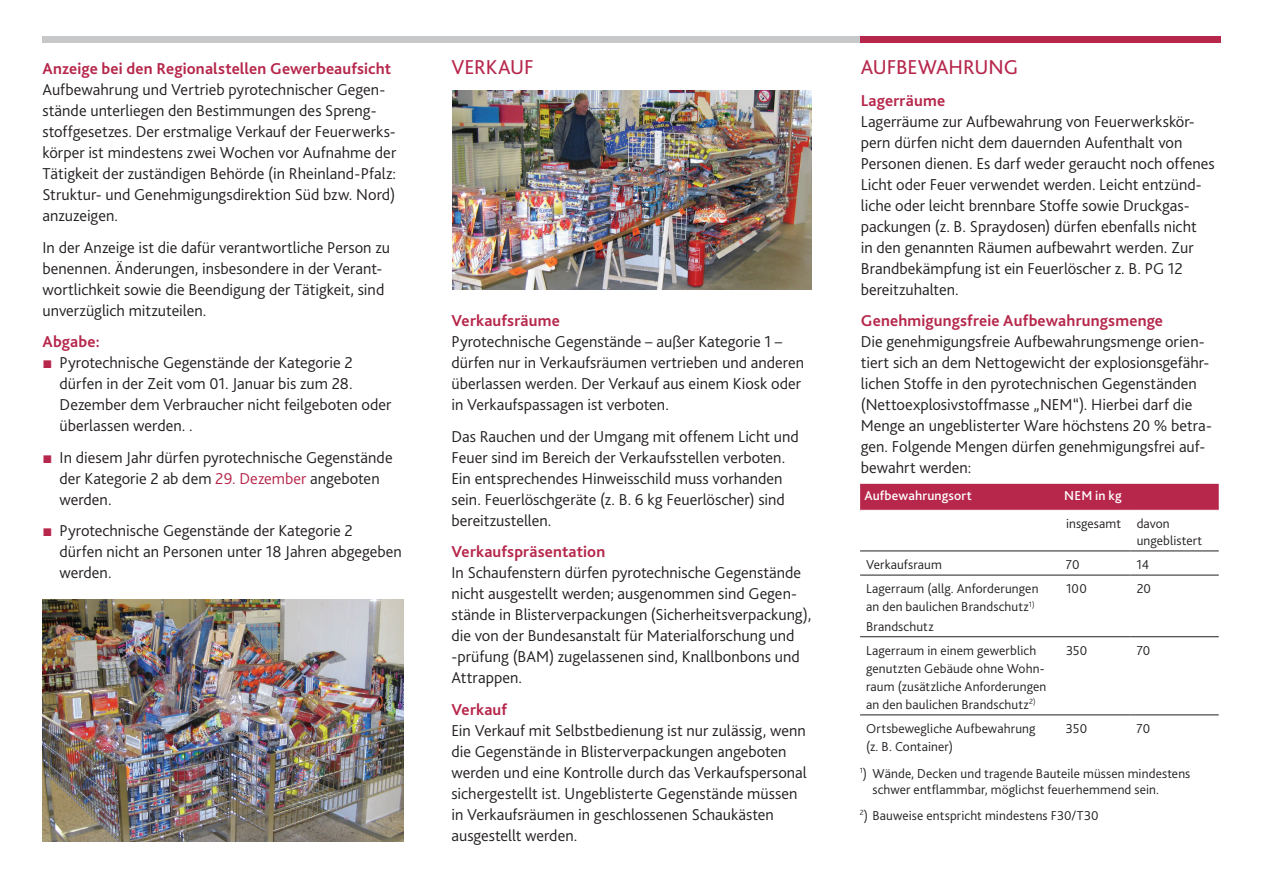
<style>
.page{position:relative;width:1263px;height:893px;background:#fff}
.page>*{position:absolute;margin:0;border:0;box-sizing:border-box;transform-origin:0 0}
.t1{font:21px "Bliss 2";color:#b6274b}
.t2{font:300 16.5px/21px "Bliss 2";color:#231f20}
.t3{font:700 16.5px "Bliss 2";letter-spacing:.01em;color:#b6274b}
.t4{font:300 13.5px/18px "Bliss 2";letter-spacing:.01em;color:#231f20}
.t5{font:500 13.5px "Bliss 2";letter-spacing:.01em;color:#fff}
.s1{font-family:"Arial";font-weight:400;color:#b6274b}
.s2{color:#b6274b}
</style>
<div class="page">
<div style="left:43px;top:36px;width:817px;height:7px;background:#c7c8ca"></div>
<div style="left:860px;top:36px;width:360px;height:7px;background:#b6274b"></div>
<div style="left:860px;top:484px;width:359px;height:26px;background:#b6274b"></div>
<hr style="left:860px;top:551px;width:200px;height:1px;background:#231f20">
<hr style="left:1060px;top:551px;width:71px;height:1px;background:#231f20">
<hr style="left:1131px;top:551px;width:88px;height:1px;background:#231f20">
<hr style="left:860px;top:575px;width:200px;height:1px;background:#231f20">
<hr style="left:1060px;top:575px;width:71px;height:1px;background:#231f20">
<hr style="left:1131px;top:575px;width:88px;height:1px;background:#231f20">
<hr style="left:860px;top:636px;width:200px;height:1px;background:#231f20">
<hr style="left:1060px;top:636px;width:71px;height:1px;background:#231f20">
<hr style="left:1131px;top:636px;width:88px;height:1px;background:#231f20">
<hr style="left:860px;top:714px;width:200px;height:1px;background:#231f20">
<hr style="left:1060px;top:714px;width:71px;height:1px;background:#231f20">
<hr style="left:1131px;top:714px;width:88px;height:1px;background:#231f20">
<img style="left:453px;top:90px;width:358px;height:200px">
<img style="left:43px;top:599px;width:360px;height:243px">
<p class="t3" style="left:43px;top:59px;width:350px">Anzeige bei den Regionalstellen Gewerbeaufsicht</p>
<p class="t2" style="left:43px;top:79px;width:355px">Aufbewahrung und Vertrieb pyrotechnischer Gegen&shy;stände unterliegen den Bestimmungen des Spreng&shy;stoffgesetzes. Der erstmalige Verkauf der Feuerwerks&shy;körper ist mindestens zwei Wochen vor Aufnahme der Tätigkeit der zuständigen Behörde (in Rheinland-Pfalz:<br>Struktur- und Genehmigungsdirektion Süd bzw. Nord) anzuzeigen.</p>
<p class="t2" style="left:43px;top:236px;width:349px">In der Anzeige ist die dafür verantwortliche Person zu benennen. Änderungen, insbesondere in der Verant&shy;wortlichkeit sowie die Beendigung der Tätigkeit, sind unverzüglich mitzuteilen.</p>
<p class="t3" style="left:43px;top:332px;width:59px">Abgabe:</p>
<p class="t2" style="left:60px;top:352px;width:333px;text-indent:-17px"><span class="s1">■</span> Pyrotechnische Gegenstände der Kategorie 2 dürfen in der Zeit vom 01. Januar bis zum 28.<br>Dezember dem Verbraucher nicht feilgeboten oder überlassen werden. .</p>
<p class="t2" style="left:60px;top:446px;width:335px;text-indent:-17px"><span class="s1">■</span> In diesem Jahr dürfen pyrotechnische Gegenstände der Kategorie 2 ab dem <span class="s2">29. Dezember</span> angeboten werden.</p>
<p class="t2" style="left:60px;top:520px;width:344px;text-indent:-17px"><span class="s1">■</span> Pyrotechnische Gegenstände der Kategorie 2<br>dürfen nicht an Personen unter 18 Jahren abgegeben werden.</p>
<p class="t1" style="left:451px;top:54px;width:84px">VERKAUF</p>
<p class="t3" style="left:451px;top:311px;width:110px">Verkaufsräume</p>
<p class="t2" style="left:451px;top:331px;width:354px">Pyrotechnische Gegenstände – außer Kategorie 1 – dürfen nur in Verkaufsräumen vertrieben und anderen überlassen werden. Der Verkauf aus einem Kiosk oder in Verkaufspassagen ist verboten.</p>
<p class="t2" style="left:451px;top:425px;width:349px">Das Rauchen und der Umgang mit offenem Licht und Feuer sind im Bereich der Verkaufsstellen verboten.<br>Ein entsprechendes Hinweisschild muss vorhanden sein. Feuerlöschgeräte (z. B. 6 kg Feuerlöscher) sind bereitzustellen.</p>
<p class="t3" style="left:451px;top:542px;width:155px">Verkaufspräsentation</p>
<p class="t2" style="left:451px;top:562px;width:361px">In Schaufenstern dürfen pyrotechnische Gegenstände nicht ausgestellt werden; ausgenommen sind Gegen&shy;stände in Blisterverpackungen (Sicherheitsverpackung), die von der Bundesanstalt für Materialforschung und -prüfung (BAM) zugelassenen sind, Knallbonbons und Attrappen.</p>
<p class="t3" style="left:451px;top:699px;width:57px">Verkauf</p>
<p class="t2" style="left:451px;top:719px;width:357px">Ein Verkauf mit Selbstbedienung ist nur zulässig, wenn die Gegenstände in Blisterverpackungen angeboten werden und eine Kontrolle durch das Verkaufspersonal sichergestellt ist. Ungeblisterte Gegenstände müssen in Verkaufsräumen in geschlossenen Schaukästen ausgestellt werden.</p>
<p class="t1" style="left:861px;top:54px;width:159px">AUFBEWAHRUNG</p>
<p class="t3" style="left:861px;top:90px;width:86px">Lagerräume</p>
<p class="t2" style="left:861px;top:110px;width:355px">Lagerräume zur Aufbewahrung von Feuerwerkskör&shy;pern dürfen nicht dem dauernden Aufenthalt von Personen dienen. Es darf weder geraucht noch offenes Licht oder Feuer verwendet werden. Leicht entzünd&shy;liche oder leicht brennbare Stoffe sowie Druckgas&shy;packungen (z. B. Spraydosen) dürfen ebenfalls nicht<br>in den genannten Räumen aufbewahrt werden. Zur Brandbekämpfung ist ein Feuerlöscher z. B. PG 12 bereitzuhalten.</p>
<p class="t3" style="left:861px;top:311px;width:304px">Genehmigungsfreie Aufbewahrungsmenge</p>
<p class="t2" style="left:861px;top:331px;width:353px">Die genehmigungsfreie Aufbewahrungsmenge orien&shy;tiert sich an dem Nettogewicht der explosionsgefähr&shy;lichen Stoffe in den pyrotechnischen Gegenständen (Nettoexplosivstoffmasse „NEM“). Hierbei darf die Menge an ungeblisterter Ware höchstens 20 % betra&shy;gen. Folgende Mengen dürfen genehmigungsfrei auf&shy;bewahrt werden:</p>
<p class="t5" style="left:864px;top:487px;width:109px">Aufbewahrungsort</p>
<p class="t5" style="left:1064px;top:487px;width:59px">NEM in kg</p>
<p class="t4" style="left:1137px;top:515px;width:67px;line-height:16.5px;text-indent:-71px">insgesamt davon ungeblistert</p>
<p class="t4" style="left:866px;top:555px;width:77px">Verkaufsraum</p>
<p class="t4" style="left:1066px;top:555px;width:15px">70</p>
<p class="t4" style="left:1137px;top:555px;width:14px">14</p>
<p class="t4" style="left:866px;top:579px;width:174px">Lagerraum (allg. Anforderungen an den baulichen Brandschutz<sup>1)</sup></p>
<p class="t4" style="left:866px;top:617px;width:69px">Brandschutz</p>
<p class="t4" style="left:1066px;top:579px;width:22px">100</p>
<p class="t4" style="left:1137px;top:579px;width:16px">20</p>
<p class="t4" style="left:866px;top:641px;width:182px">Lagerraum in einem gewerblich genutzten Gebäude ohne Wohn&shy;raum (zusätzliche Anforderungen an den baulichen Brandschutz<sup>2)</sup></p>
<p class="t4" style="left:1066px;top:641px;width:23px">350</p>
<p class="t4" style="left:1137px;top:641px;width:15px">70</p>
<p class="t4" style="left:866px;top:719px;width:171px">Ortsbewegliche Aufbewahrung (z. B. Container)</p>
<p class="t4" style="left:1066px;top:719px;width:23px">350</p>
<p class="t4" style="left:1137px;top:719px;width:15px">70</p>
<p class="t4" style="left:872px;top:765px;width:319px;line-height:16.2px;text-indent:-13px"><sup>1</sup>) Wände, Decken und tragende Bauteile müssen mindestens schwer entflammbar, möglichst feuerhemmend sein.</p>
<p class="t4" style="left:860px;top:806px;width:240px"><sup>2</sup>) Bauweise entspricht mindestens F30/T30</p>
</div>
